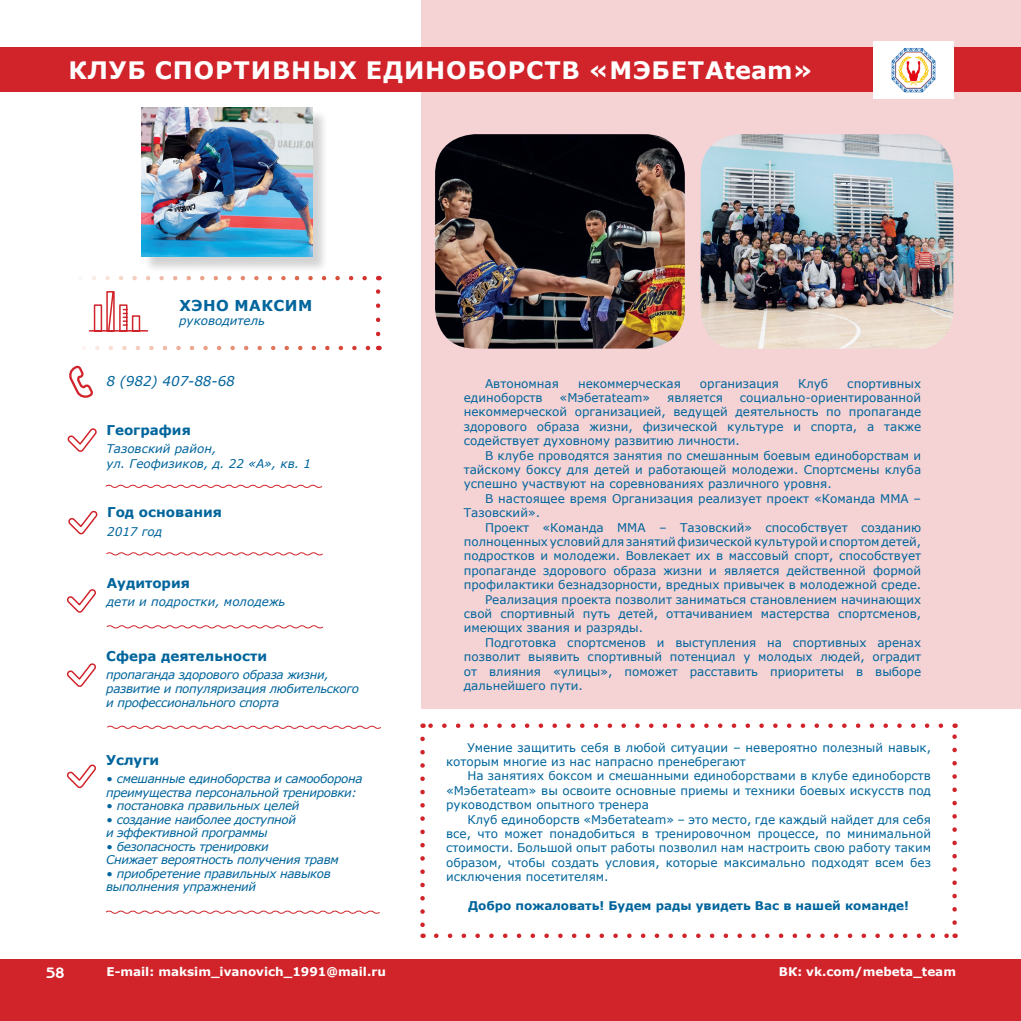
<style>
.page{position:relative;width:1021px;height:1021px;background:#fff}
.page>*{position:absolute;margin:0;border:0;box-sizing:border-box;transform-origin:0 0}
.t1{font:700 24px "Verdana";letter-spacing:.035em;color:#fff}
.t2{font:700 15px "Verdana";letter-spacing:.035em;color:#00659c}
.t3{font:15px "Benguiat Gothic Bold ITC";color:#fff}
.t4{font:700 13.5px "Verdana";color:#00659c}
.t5{font:italic 13.5px "Verdana";color:#00659c}
.t6{font:12px/14.4px "Verdana";color:#00659c;text-align:justify}
.t7{font:italic 12px/13.5px "Verdana";letter-spacing:-.03em;color:#00659c}
.t8{font:italic 12px/14.4px "Verdana";color:#00659c}
.t9{font:700 12px "Verdana";color:#fff}
.t10{font:700 12px "Verdana";color:#00659c}
</style>
<div class="page">
<div style="left:0;top:959px;width:1020px;height:61px;background:#d1232a"></div>
<div style="left:421px;top:0;width:599px;height:709px;background:#f5d3d5"></div>
<div style="left:0;top:48px;width:1020px;height:44px;background:#d1232a"></div>
<svg style="left:436px;top:933px;width:511px;height:5px"></svg>
<svg style="left:429px;top:723px;width:511px;height:5px"></svg>
<svg style="left:420px;top:738px;width:5px;height:200px"></svg>
<svg style="left:952px;top:723px;width:4px;height:199px"></svg>
<svg style="left:84px;top:346px;width:287px;height:4px"></svg>
<svg style="left:80px;top:276px;width:285px;height:4px"></svg>
<svg style="left:376px;top:276px;width:4px;height:58px"></svg>
<svg style="left:88px;top:291px;width:61px;height:41px"></svg>
<div style="left:143px;top:110px;width:185px;height:163px;background:#231f20;opacity:.2"></div>
<img style="left:141px;top:108px;width:171px;height:149px">
<svg style="left:69px;top:365px;width:24px;height:33px"></svg>
<svg style="left:105px;top:484px;width:218px;height:4px"></svg>
<svg style="left:106px;top:552px;width:217px;height:4px"></svg>
<svg style="left:107px;top:725px;width:274px;height:4px"></svg>
<svg style="left:105px;top:910px;width:275px;height:4px"></svg>
<svg style="left:106px;top:625px;width:218px;height:4px"></svg>
<svg style="left:67px;top:428px;width:30px;height:24px"></svg>
<svg style="left:68px;top:510px;width:30px;height:25px"></svg>
<svg style="left:67px;top:663px;width:29px;height:24px"></svg>
<svg style="left:66px;top:764px;width:30px;height:25px"></svg>
<svg style="left:67px;top:589px;width:29px;height:24px"></svg>
<img style="left:435px;top:134px;width:249px;height:214px">
<img style="left:700px;top:134px;width:253px;height:214px">
<img style="left:873px;top:42px;width:80px;height:56px">
<p class="t1" style="left:68px;top:53px;width:746px">КЛУБ СПОРТИВНЫХ ЕДИНОБОРСТВ «МЭБЕТАteam»</p>
<p class="t3" style="left:46px;top:962px;width:19px">58</p>
<p class="t2" style="left:179px;top:294px;width:134px">ХЭНО МАКСИМ</p>
<p class="t8" style="left:179px;top:313px;width:87px">руководитель</p>
<p class="t5" style="left:106px;top:372px;width:130px">8 (982) 407-88-68</p>
<p class="t4" style="left:106px;top:420px;width:86px">География</p>
<p class="t8" style="left:106px;top:442px;width:206px">Тазовский район,<br>ул. Геофизиков, д. 22 «А», кв. 1</p>
<p class="t4" style="left:107px;top:502px;width:116px">Год основания</p>
<p class="t7" style="left:107px;top:524px;width:57px">2017 год</p>
<p class="t4" style="left:107px;top:574px;width:85px">Аудитория</p>
<p class="t8" style="left:107px;top:594px;width:180px">дети и подростки, молодежь</p>
<p class="t4" style="left:106px;top:646px;width:162px">Сфера деятельности</p>
<p class="t7" style="left:106px;top:667px;width:254px;line-height:14px">пропаганда здорового образа жизни, развитие и популяризация любительского и профессионального спорта</p>
<p class="t4" style="left:106px;top:750px;width:55px">Услуги</p>
<p class="t7" style="left:106px;top:772px;width:258px">• смешанные единоборства и самооборона</p>
<p class="t7" style="left:106px;top:785px;width:252px">преимущества персональной тренировки:</p>
<p class="t7" style="left:106px;top:799px;width:195px">• постановка правильных целей</p>
<p class="t7" style="left:106px;top:812px;width:192px">• создание наиболее доступной и эффективной программы</p>
<p class="t7" style="left:106px;top:839px;width:234px">• безопасность тренировки<br>Снижает вероятность получения травм</p>
<p class="t7" style="left:106px;top:866px;width:226px">• приобретение правильных навыков выполнения упражнений</p>
<p class="t6" style="left:485px;top:376px;width:75px">Автономная</p>
<p class="t6" style="left:578px;top:376px;width:104px">некоммерческая</p>
<p class="t6" style="left:700px;top:376px;width:81px">организация</p>
<p class="t6" style="left:798px;top:376px;width:32px">Клуб</p>
<p class="t6" style="left:847px;top:376px;width:75px">спортивных</p>
<p class="t6" style="left:464px;top:390px;width:80px">единоборств</p>
<p class="t6" style="left:559px;top:390px;width:92px">«Мэбетаteam»</p>
<p class="t6" style="left:667px;top:390px;width:57px">является</p>
<p class="t6" style="left:464px;top:390px;width:459px;text-indent:276px">социально-ориентированной некоммерческой организацией, ведущей деятельность по пропаганде здорового образа жизни, физической культуре и спорта, а также содействует духовному развитию личности.</p>
<p class="t6" style="left:464px;top:448px;width:459px;text-indent:21px">В клубе проводятся занятия по смешанным боевым единоборствам и тайскому боксу для детей и работающей молодежи. Спортсмены клуба успешно участвуют на соревнованиях различного уровня.</p>
<p class="t6" style="left:464px;top:491px;width:459px;text-indent:21px">В настоящее время Организация реализует проект «Команда ММА –<br>Тазовский».</p>
<p class="t6" style="left:464px;top:520px;width:459px;text-indent:21px">Проект «Команда ММА – Тазовский» способствует созданию полноценных условий для занятий физической культурой и спортом детей, подростков и молодежи. Вовлекает их в массовый спорт, способствует пропаганде здорового образа жизни и является действенной формой профилактики безнадзорности, вредных привычек в молодежной среде.</p>
<p class="t6" style="left:464px;top:592px;width:459px;text-indent:21px">Реализация проекта позволит заниматься становлением начинающих свой спортивный путь детей, оттачиванием мастерства спортсменов, имеющих звания и разряды.</p>
<p class="t6" style="left:464px;top:635px;width:459px;text-indent:21px">Подготовка спортсменов и выступления на спортивных аренах позволит выявить спортивный потенциал у молодых людей, оградит от влияния «улицы», поможет расставить приоритеты в выборе дальнейшего пути.</p>
<p class="t6" style="left:446px;top:739px;width:486px;text-indent:21px">Умение защитить себя в любой ситуации – невероятно полезный навык, которым многие из нас напрасно пренебрегают</p>
<p class="t6" style="left:446px;top:768px;width:486px;text-indent:21px">На занятиях боксом и смешанными единоборствами в клубе единоборств «Мэбетаteam» вы освоите основные приемы и техники боевых искусств под руководством опытного тренера</p>
<p class="t6" style="left:446px;top:811px;width:486px;text-indent:21px">Клуб единоборств «Мэбетаteam» – это место, где каждый найдет для себя все, что может понадобиться в тренировочном процессе, по минимальной стоимости. Большой опыт работы позволил нам настроить свою работу таким образом, чтобы создать условия, которые максимально подходят всем без исключения посетителям.</p>
<p class="t10" style="left:468px;top:897px;width:442px">Добро пожаловать! Будем рады увидеть Вас в нашей команде!</p>
<p class="t9" style="left:106px;top:963px;width:281px">E-mail: maksim_ivanovich_1991@mail.ru</p>
<p class="t9" style="left:779px;top:963px;width:178px">ВК: vk.com/mebeta_team</p>
</div>
